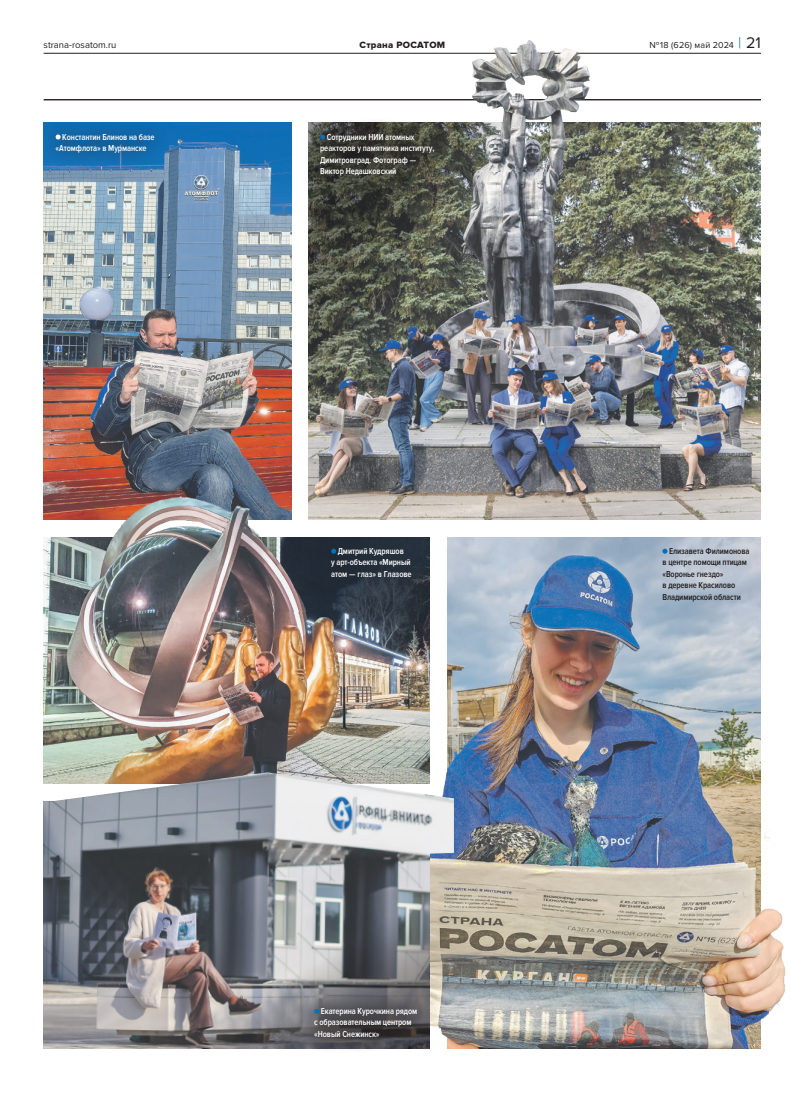
<style>
.page{position:relative;width:808px;height:1106px;background:#fff}
.page>*{position:absolute;margin:0;border:0;box-sizing:border-box;transform-origin:0 0}
.t1{font:9.5px "Proxima Nova";color:#231f20}
.t2{font:9.5px "Proxima Nova Extrabld";letter-spacing:.03em;color:#231f20}
.photo_comment{font:600 9px/11.5px "Proxima Nova Cond";letter-spacing:-.01em;color:#fff;scale:.96 1}
.photo_comment-2{font:600 9px/11.5px "Proxima Nova Cond";letter-spacing:-.01em;color:#231f20;scale:.96 1}
.t3{font:9px "Proxima Nova";letter-spacing:.005em;color:#231f20}
.s1{font-weight:300;font-size:16px;color:#0072bc}
.s2{font-size:16px}
</style>
<div class="page">
<hr style="left:44px;top:53px;width:717px;height:1px;background:#231f20">
<hr style="left:44px;top:99px;width:717px;height:1px;background:#231f20">
<img style="left:44px;top:122px;width:247px;height:397px">
<img style="left:309px;top:122px;width:452px;height:397px">
<img style="left:430px;top:40px;width:202px;height:131px">
<img style="left:447px;top:537px;width:314px;height:235px">
<img style="left:430px;top:772px;width:356px;height:276px">
<svg style="left:662px;top:548px;width:5px;height:5px"></svg>
<div style="left:40px;top:117px;width:130px;height:51px;background:#231f20;opacity:.3"></div>
<svg style="left:56px;top:134px;width:5px;height:5px"></svg>
<div style="left:304px;top:117px;width:146px;height:74px;background:#231f20;opacity:.7"></div>
<svg style="left:320px;top:134px;width:5px;height:5px"></svg>
<img style="left:44px;top:537px;width:386px;height:235px">
<img style="left:76px;top:486px;width:243px;height:125px">
<svg style="left:331px;top:548px;width:5px;height:5px"></svg>
<img style="left:44px;top:858px;width:386px;height:190px">
<img style="left:44px;top:772px;width:410px;height:86px">
<div style="left:298px;top:992px;width:135px;height:61px;background:#231f20;opacity:.7"></div>
<svg style="left:314px;top:1008px;width:5px;height:5px"></svg>
<p class="t1" style="left:44px;top:39px;width:74px">strana-rosatom.ru</p>
<p class="t2" style="left:359px;top:39px;width:87px">Страна РОСАТОМ</p>
<p class="t3" style="left:649px;top:39px;width:113px">№ 18 (626) май 2024 <span class="s1">|</span> <span class="s2">21</span></p>
<p class="photo_comment" style="left:56px;top:131px;width:105px;text-indent:7px">Константин Блинов на базе «Атомфлота» в Мурманске</p>
<p class="photo_comment" style="left:320px;top:131px;width:121px;text-indent:7px">Сотрудники НИИ атомных реакторов у памятника институту,<br>Димитровград. Фотограф —<br>Виктор Недашковский</p>
<p class="photo_comment" style="left:331px;top:545px;width:85px;text-align:center">Дмитрий Кудряшов<br>у арт-объекта «Мирный атом — глаз» в Глазове</p>
<p class="photo_comment" style="left:314px;top:1005px;width:109px;text-indent:7px">Екатерина Курочкина рядом с образовательным центром «Новый Снежинск»</p>
<p class="photo_comment-2" style="left:662px;top:545px;width:92px;text-indent:7px">Елизавета Филимонова в центре помощи птицам «Воронье гнездо»<br>в деревне Красилово<br>Владимирской области</p>
</div>
